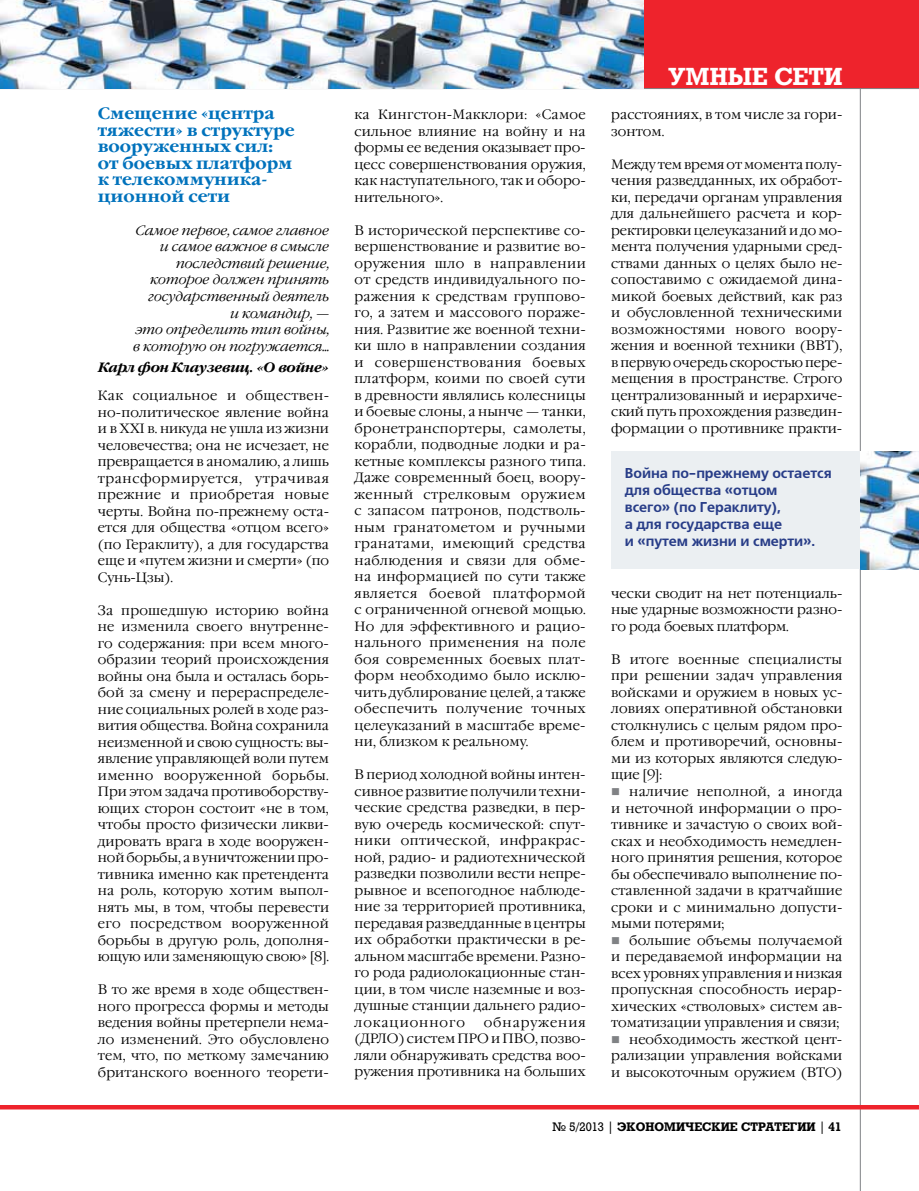
<style>
.page{position:relative;width:919px;height:1191px;background:#fff}
.page>*{position:absolute;margin:0;border:0;box-sizing:border-box;transform-origin:0 0}
.t1{font:700 24px "Rodeo";letter-spacing:.01em;color:#fff}
.t2{font:700 16.5px/16.5px "Garamond C";color:#0072bc}
.t3{font:700 14.25px/17.1px "Free Set C";letter-spacing:-.005em;color:#283d88}
.t4{font:300 13.5px/16.5px "Garamond C";letter-spacing:.005em;color:#000;text-align:justify}
.t5{font:italic 300 13.5px/16.5px "Garamond C";color:#000;text-align:right}
.t6{font:italic 700 13.5px "Garamond C";letter-spacing:-.01em;color:#000}
.t7{font:700 12px "Rodeo";color:#000}
.s1{font-weight:400}
</style>
<div class="page">
<div style="left:642px;top:0;width:276px;height:89px;background:#ee232c"></div>
<hr style="left:859px;top:88px;width:1px;height:1103px;background:#808285">
<hr style="left:0;top:1105px;width:918px;height:4px;background:#ee232c">
<hr style="left:0;top:88px;width:918px;height:1px;background:#808285">
<img style="left:0;top:0;width:643px;height:88px">
<div style="left:611px;top:451px;width:307px;height:117px;background:#ebeff2"></div>
<img style="left:860px;top:452px;width:58px;height:117px">
<p class="t2" style="left:98px;top:106px;width:198px">Смещение «центра тяжести» в структуре вооруженных сил: от боевых платформ к телекоммуника&shy;ционной сети</p>
<p class="t5" style="left:133px;top:223px;width:197px">Самое первое, самое главное и самое важное в смысле последствий решение, которое должен принять государственный деятель<br>и командир, —<br>это определить тип войны, в которую он погружается…</p>
<p class="t6" style="left:98px;top:359px;width:232px">Карл фон Клаузевиц. «О войне»</p>
<p class="t4" style="left:98px;top:387px;width:233px">Как социальное и обществен&shy;но-политическое явление война и в XXI в. никуда не ушла из жизни человечества; она не исчезает, не превращается в аномалию, а лишь трансформируется, утрачивая прежние и приобретая новые черты. Война по-прежнему оста&shy;ется для общества «отцом всего» (по Гераклиту), а для государства еще и «путем жизни и смерти» (по Сунь-Цзы).</p>
<p class="t4" style="left:98px;top:602px;width:233px">За прошедшую историю война не изменила своего внутренне&shy;го содержания: при всем много&shy;образии теорий происхождения войны она была и осталась борь&shy;бой за смену и перераспределе&shy;ние социальных ролей в ходе раз&shy;вития общества. Война сохранила неизменной и свою сущность: вы&shy;явление управляющей воли путем именно вооруженной борьбы.<br>При этом задача противоборству&shy;ющих сторон состоит «не в том, чтобы просто физически ликви&shy;дировать врага в ходе вооружен&shy;ной борьбы, а в уничтожении про&shy;тивника именно как претендента на роль, которую хотим выпол&shy;нять мы, в том, чтобы перевести его посредством вооруженной борьбы в другую роль, дополня&shy;ющую или заменяющую свою» [8].</p>
<p class="t4" style="left:98px;top:981px;width:233px">В то же время в ходе обществен&shy;ного прогресса формы и методы ведения войны претерпели нема&shy;ло изменений. Это обусловлено тем, что, по меткому замечанию британского военного теорети-</p>
<p class="t4" style="left:354px;top:107px;width:233px">ка Кингстон-Макклори: «Самое сильное влияние на войну и на формы ее ведения оказывает про&shy;цесс совершенствования оружия, как наступательного, так и оборо&shy;нительного».</p>
<p class="t4" style="left:354px;top:222px;width:233px">В исторической перспективе со&shy;вершенствование и развитие во&shy;оружения шло в направлении от средств индивидуального по&shy;ражения к средствам группово&shy;го, а затем и массового пораже&shy;ния. Развитие же военной техни&shy;ки шло в направлении создания и совершенствования боевых платформ, коими по своей сути в древности являлись колесницы и боевые слоны, а нынче — танки, бронетранспортеры, самолеты, корабли, подводные лодки и ра&shy;кетные комплексы разного типа.<br>Даже современный боец, воору&shy;женный стрелковым оружием с запасом патронов, подстволь&shy;ным гранатометом и ручными гранатами, имеющий средства наблюдения и связи для обме&shy;на информацией по сути также является боевой платформой с ограниченной огневой мощью.<br>Но для эффективного и рацио&shy;нального применения на поле боя современных боевых плат&shy;форм необходимо было исклю&shy;чить дублирование целей, а также обеспечить получение точных целеуказаний в масштабе време&shy;ни, близком к реальному.</p>
<p class="t4" style="left:354px;top:767px;width:233px">В период холодной войны интен&shy;сивное развитие получили техни&shy;ческие средства разведки, в пер&shy;вую очередь космической: спут&shy;ники оптической, инфракрас&shy;ной, радио- и радиотехнической разведки позволили вести непре&shy;рывное и всепогодное наблюде&shy;ние за территорией противника, передавая разведданные в центры их обработки практически в ре&shy;альном масштабе времени. Разно&shy;го рода радиолокационные стан&shy;ции, в том числе наземные и воз&shy;душные станции дальнего радио&shy;локационного</p>
<p class="t4" style="left:354px;top:1014px;width:233px;text-indent:129px">обнаружения (ДРЛО) систем ПРО и ПВО, позво&shy;ляли обнаруживать средства воо&shy;ружения противника на больших</p>
<h1 class="t1" style="left:668px;top:62px;width:176px">УМНЫЕ СЕТИ</h1>
<p class="t4" style="left:611px;top:107px;width:233px">расстояниях, в том числе за гори&shy;зонтом.</p>
<p class="t4" style="left:611px;top:156px;width:233px">Между тем время от момента полу&shy;чения разведданных, их обработ&shy;ки, передачи органам управления для дальнейшего расчета и кор&shy;ректировки целеуказаний и до мо&shy;мента получения ударными сред&shy;ствами данных о целях было не&shy;сопоставимо с ожидаемой дина&shy;микой боевых действий, как раз и обусловленной техническими возможностями нового воору&shy;жения и военной техники (ВВТ), в первую очередь скоростью пере&shy;мещения в пространстве. Строго централизованный и иерархиче&shy;ский путь прохождения разведин&shy;формации о противнике практи-</p>
<p class="t3" style="left:624px;top:464px;width:208px">Война по-прежнему остается для общества «отцом<br>всего» (по Гераклиту),<br>а для государства еще<br>и «путем жизни и смерти».</p>
<p class="t4" style="left:611px;top:585px;width:233px">чески сводит на нет потенциаль&shy;ные ударные возможности разно&shy;го рода боевых платформ.</p>
<p class="t4" style="left:611px;top:651px;width:233px">В итоге военные специалисты при решении задач управления войсками и оружием в новых ус&shy;ловиях оперативной обстановки столкнулись с целым рядом про&shy;блем и противоречий, основны&shy;ми из которых являются следую&shy;щие [9]:</p>
<p class="t4" style="left:611px;top:783px;width:233px;text-indent:18px">наличие неполной, а иногда и неточной информации о про&shy;тивнике и зачастую о своих вой&shy;сках и необходимость немедлен&shy;ного принятия решения, которое бы обеспечивало выполнение по&shy;ставленной задачи в кратчайшие сроки и с минимально допусти&shy;мыми потерями;</p>
<p class="t4" style="left:611px;top:932px;width:233px;text-align:right">большие объемы получаемой<br>и передаваемой информации на всех уровнях управления и низкая пропускная способность иерар&shy;хических «стволовых» систем ав&shy;томатизации управления и связи; необходимость жесткой цент&shy;рализации управления войсками и высокоточным оружием (ВТО)</p>
<p class="t7" style="left:552px;top:1119px;width:290px"><span class="s1">№ 5/2013 |</span> ЭКОНОМИЧЕСКИЕ СТРАТЕГИИ <span class="s1">|</span> 41</p>
</div>
